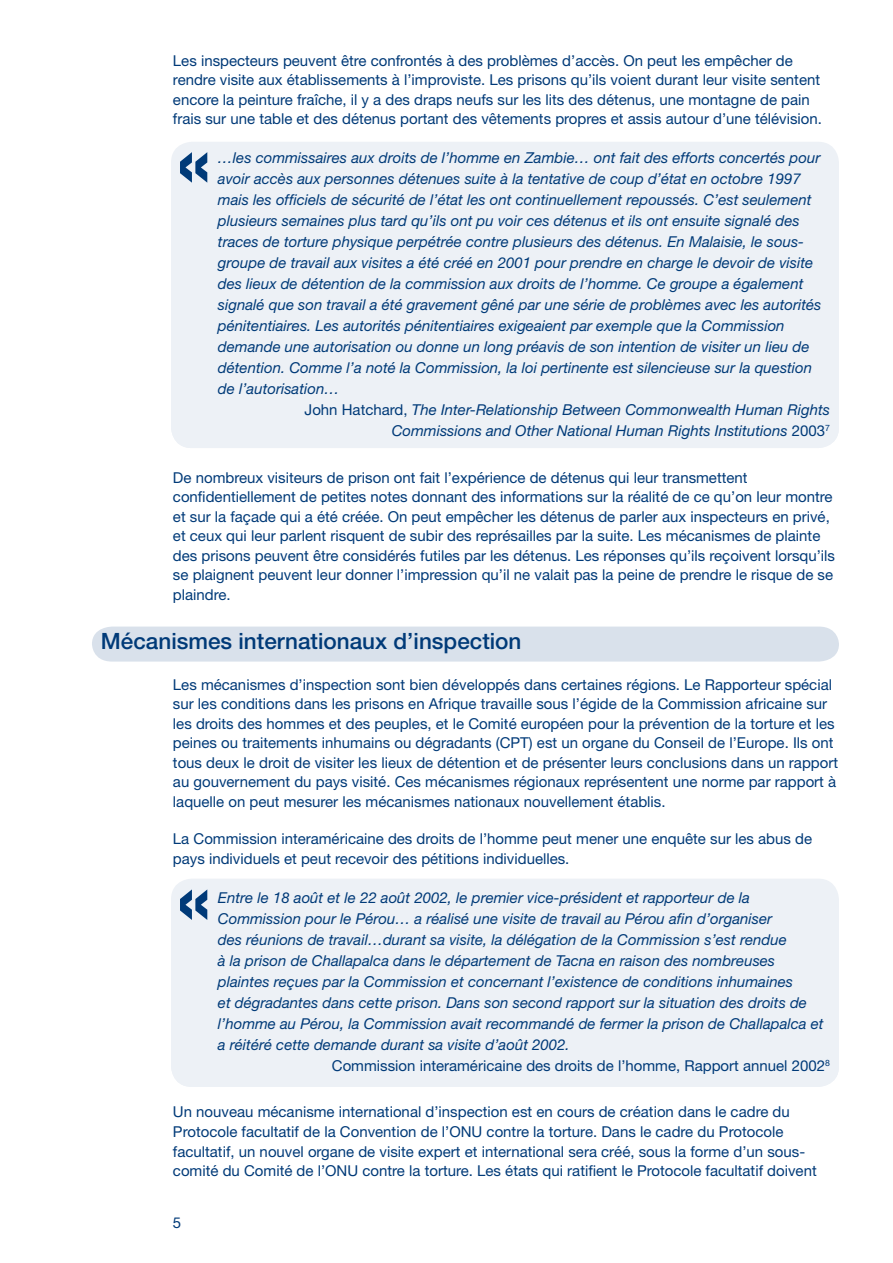
<style>
.page{position:relative;width:893px;height:1263px;background:#fff}
.page>*{position:absolute;margin:0;border:0;box-sizing:border-box;transform-origin:0 0}
.t1{font:500 22.5px "Helvetica Neue";color:#003a78}
.t2{font:15px/19.5px "Helvetica Neue";color:#003a78}
.t3{font:italic 15px "Helvetica Neue";color:#003a78}
.s1{font-style:normal}
</style>
<div class="page">
<div style="left:171px;top:142px;width:668px;height:306px;background:#edf1f6;border-radius:21px"></div>
<div style="left:92px;top:626px;width:747px;height:36px;background:#d9e1eb"></div>
<div style="left:171px;top:878px;width:668px;height:209px;background:#edf1f6;border-radius:21px"></div>
<svg style="left:180px;top:152px;width:27px;height:31px"></svg>
<svg style="left:180px;top:889px;width:27px;height:31px"></svg>
<p class="t2" style="left:173px;top:51px;width:651px">Les inspecteurs peuvent être confrontés à des problèmes d’accès. On peut les empêcher de rendre visite aux établissements à l’improviste. Les prisons qu’ils voient durant leur visite sentent encore la peinture fraîche, il y a des draps neufs sur les lits des détenus, une montagne de pain frais sur une table et des détenus portant des vêtements propres et assis autour d’une télévision.</p>
<p class="t3" style="left:218px;top:149px;width:604px">…les commissaires aux droits de l’homme en Zambie… ont fait des efforts concertés pour</p>
<p class="t3" style="left:218px;top:170px;width:584px">avoir accès aux personnes détenues suite à la tentative de coup d’état en octobre 1997</p>
<p class="t3" style="left:218px;top:191px;width:595px">mais les officiels de sécurité de l’état les ont continuellement repoussés. C’est seulement</p>
<p class="t3" style="left:218px;top:212px;width:583px">plusieurs semaines plus tard qu’ils ont pu voir ces détenus et ils ont ensuite signalé des</p>
<p class="t3" style="left:218px;top:233px;width:588px">traces de torture physique perpétrée contre plusieurs des détenus. En Malaisie, le sous-</p>
<p class="t3" style="left:218px;top:254px;width:597px">groupe de travail aux visites a été créé en 2001 pour prendre en charge le devoir de visite</p>
<p class="t3" style="left:218px;top:275px;width:587px">des lieux de détention de la commission aux droits de l’homme. Ce groupe a également</p>
<p class="t3" style="left:218px;top:296px;width:605px">signalé que son travail a été gravement gêné par une série de problèmes avec les autorités</p>
<p class="t3" style="left:218px;top:317px;width:568px">pénitentiaires. Les autorités pénitentiaires exigeaient par exemple que la Commission</p>
<p class="t3" style="left:218px;top:338px;width:593px">demande une autorisation ou donne un long préavis de son intention de visiter un lieu de</p>
<p class="t3" style="left:218px;top:359px;width:596px">détention. Comme l’a noté la Commission, la loi pertinente est silencieuse sur la question</p>
<p class="t3" style="left:218px;top:380px;width:123px">de l’autorisation…</p>
<p class="t3" style="left:305px;top:401px;width:527px"><span class="s1">John Hatchard,</span> The Inter-Relationship Between Commonwealth Human Rights</p>
<p class="t3" style="left:392px;top:422px;width:440px">Commissions and Other National Human Rights Institutions <span class="s1">2 003</span><sup>7</sup></p>
<p class="t2" style="left:173px;top:468px;width:664px">De nombreux visiteurs de prison ont fait l’expérience de détenus qui leur transmettent confidentiellement de petites notes donnant des informations sur la réalité de ce qu’on leur montre et sur la façade qui a été créée. On peut empêcher les détenus de parler aux inspecteurs en privé, et ceux qui leur parlent risquent de subir des représailles par la suite. Les mécanismes de plainte des prisons peuvent être considérés futiles par les détenus. Les réponses qu’ils reçoivent lorsqu’ils se plaignent peuvent leur donner l’impression qu’il ne valait pas la peine de prendre le risque de se plaindre.</p>
<h1 class="t1" style="left:101px;top:628px;width:422px">Mécanismes internationaux d’inspection</h1>
<p class="t2" style="left:173px;top:675px;width:667px">Les mécanismes d’inspection sont bien développés dans certaines régions. Le Rapporteur spécial sur les conditions dans les prisons en Afrique travaille sous l’égide de la Commission africaine sur les droits des hommes et des peuples, et le Comité européen pour la prévention de la torture et les peines ou traitements inhumains ou dégradants (CPT) est un organe du Conseil de l’Europe. Ils ont tous deux le droit de visiter les lieux de détention et de présenter leurs conclusions dans un rapport au gouvernement du pays visité. Ces mécanismes régionaux représentent une norme par rapport à laquelle on peut mesurer les mécanismes nationaux nouvellement établis.</p>
<p class="t2" style="left:173px;top:829px;width:641px">La Commission interaméricaine des droits de l’homme peut mener une enquête sur les abus de pays individuels et peut recevoir des pétitions individuelles.</p>
<p class="t3" style="left:218px;top:888px;width:533px">Entre le 18 août et le 22 août 2002, le premier vice-président et rapporteur de la</p>
<p class="t3" style="left:218px;top:909px;width:556px">Commission pour le Pérou… a réalisé une visite de travail au Pérou afin d’organiser</p>
<p class="t3" style="left:218px;top:930px;width:570px">des réunions de travail…durant sa visite, la délégation de la Commission s’est rendue</p>
<p class="t3" style="left:218px;top:951px;width:559px">à la prison de Challapalca dans le département de Tacna en raison des nombreuses</p>
<p class="t3" style="left:218px;top:972px;width:576px">plaintes reçues par la Commission et concernant l’existence de conditions inhumaines</p>
<p class="t3" style="left:218px;top:993px;width:591px">et dégradantes dans cette prison. Dans son second rapport sur la situation des droits de</p>
<p class="t3" style="left:218px;top:1014px;width:607px">l’homme au Pérou, la Commission avait recommandé de fermer la prison de Challapalca et</p>
<p class="t3" style="left:218px;top:1035px;width:353px">a réitéré cette demande durant sa visite d’août 2002.</p>
<p class="t2" style="left:332px;top:1056px;width:500px">Commission interaméricaine des droits de l’homme, Rapport annuel 2002<sup>8</sup></p>
<p class="t2" style="left:173px;top:1102px;width:645px">Un nouveau mécanisme international d’inspection est en cours de création dans le cadre du Protocole facultatif de la Convention de l’ONU contre la torture. Dans le cadre du Protocole facultatif, un nouvel organe de visite expert et international sera créé, sous la forme d’un sous&shy;comité du Comité de l’ONU contre la torture. Les états qui ratifient le Protocole facultatif doivent</p>
</div>
